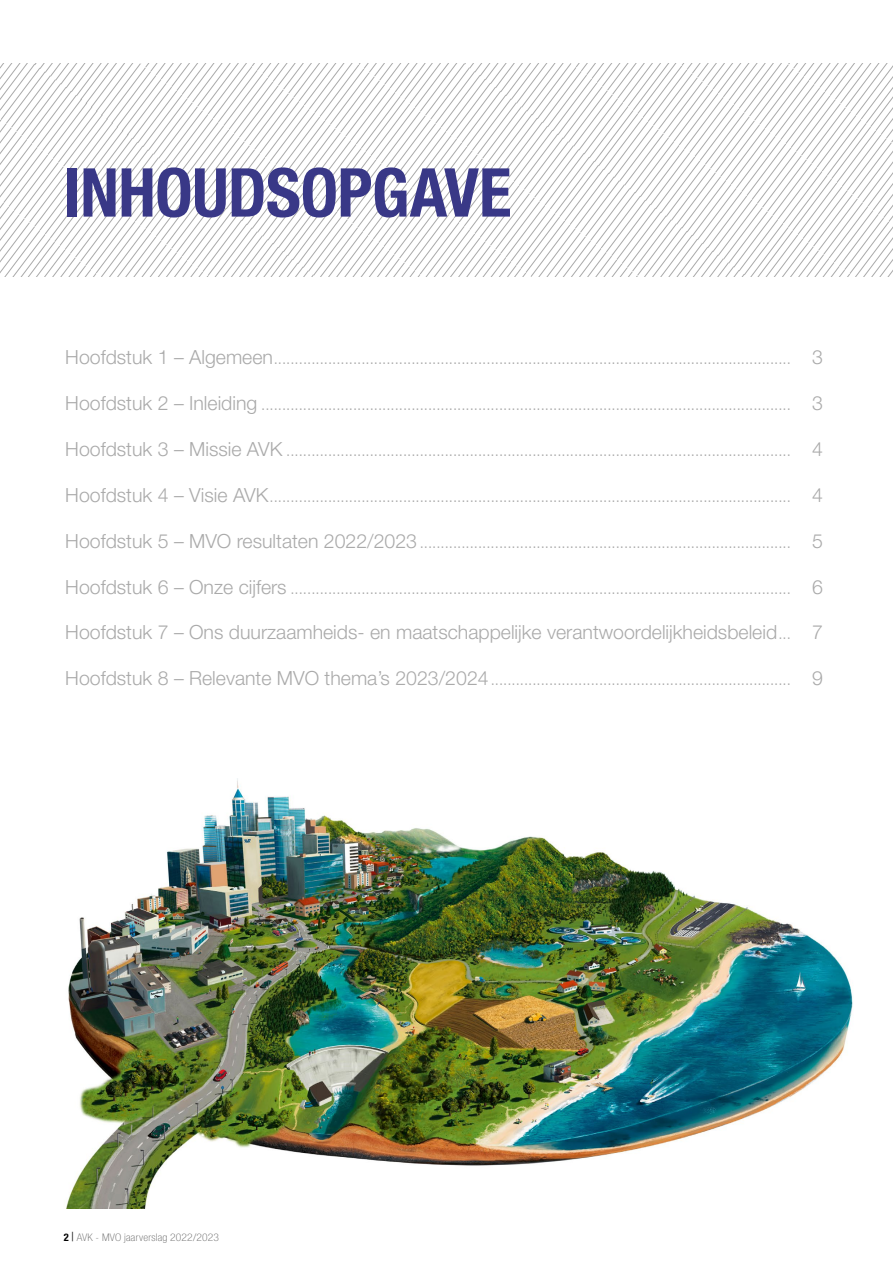
<style>
.page{position:relative;width:893px;height:1263px;background:#fff}
.page>*{position:absolute;margin:0;border:0;box-sizing:border-box;transform-origin:0 0}
.t1{font:700 condensed 67.5px "Helvetica Neue LT Pro";letter-spacing:-.01em;color:#393887}
.t2{font:300 19.5px "Helvetica Neue LT Pro";color:#aaa}
.t3{font:300 15px "Helvetica Neue LT Pro";color:#aaa}
.t4{font:100 condensed 10.5px "Helvetica Neue LT Pro";letter-spacing:.02em;color:#636363;scale:1.1 1}
.s1{font-size:19.5px}
.s2{font-size:15px}
.s3{font-weight:700;color:#000}
.s4{font-family:"Times New Roman";font-weight:700;font-stretch:normal;color:#000}
</style>
<div class="page">
<svg style="left:0;top:64px;width:893px;height:212px"></svg>
<img style="left:66px;top:779px;width:787px;height:429px">
<h1 class="t1" style="left:64px;top:152px;width:449px">INHOUDSOPGAVE</h1>
<p class="t3" style="left:65px;top:350px;width:759px"><span class="s1">Hoofdstuk 1 – Algemeen</span>............................................................................................................................ <span class="s1">3</span></p>
<p class="t3" style="left:65px;top:395px;width:759px"><span class="s1">Hoofdstuk 2 – Inleiding</span> ............................................................................................................................... <span class="s1">3</span></p>
<p class="t3" style="left:65px;top:441px;width:759px"><span class="s1">Hoofdstuk 3 – Missie AVK</span> ......................................................................................................................... <span class="s1">4</span></p>
<p class="t3" style="left:65px;top:487px;width:759px"><span class="s1">Hoofdstuk 4 – Visie AVK</span>............................................................................................................................. <span class="s1">4</span></p>
<p class="t3" style="left:65px;top:533px;width:759px"><span class="s1">Hoofdstuk 5 – MVO resultaten 2022/2023</span> ......................................................................................... <span class="s1">5</span></p>
<p class="t3" style="left:65px;top:579px;width:759px"><span class="s1">Hoofdstuk 6 – Onze cijfers</span> ........................................................................................................................ <span class="s1">6</span></p>
<h2 class="t2" style="left:65px;top:621px;width:759px">Hoofdstuk 7 – Ons duurzaamheids- en maatschappelijke verantwoordelijkheidsbeleid<span class="s2">...</span> 7</h2>
<p class="t3" style="left:65px;top:671px;width:759px"><span class="s1">Hoofdstuk 8 – Relevante MVO thema’s 2023/2024</span>........................................................................ <span class="s1">9</span></p>
<p class="t4" style="left:64px;top:1231px;width:143px"><span class="s3">2</span> <span class="s4">|</span> AVK - MVO jaarverslag 2022/2023</p>
</div>
